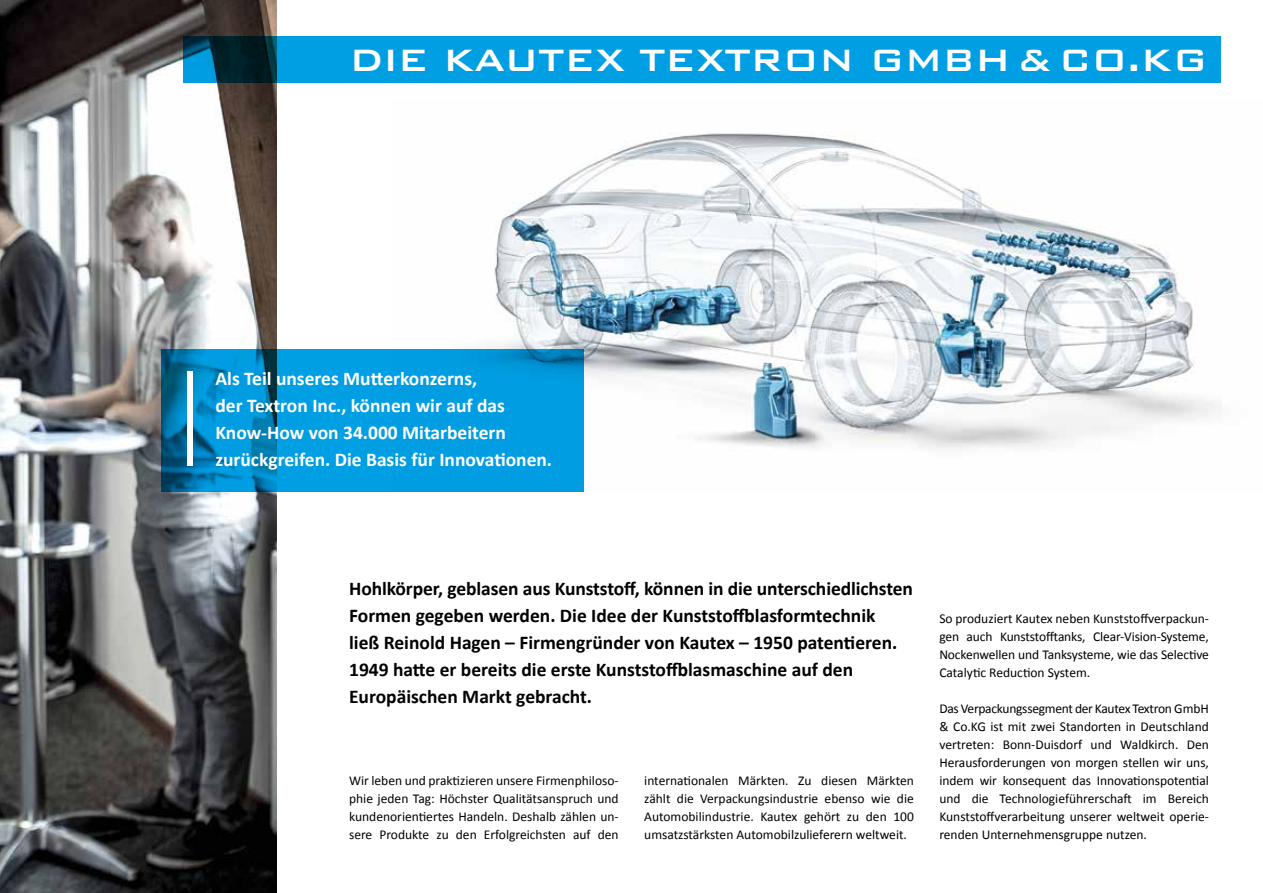
<style>
.page{position:relative;width:1263px;height:893px;background:#fff}
.page>*{position:absolute;margin:0;border:0;box-sizing:border-box;transform-origin:0 0}
.t1{font:500 41.25px "Bank Gothic BT";letter-spacing:-.01em;color:#fff}
.t2{font:700 19.5px/27px "Calibri";color:#000}
.t3{font:700 19.5px/27px "Calibri";color:#fff}
.t4{font:13.5px/18px "Calibri";color:#000;text-align:justify}
</style>
<div class="page">
<img style="left:392px;top:133px;width:830px;height:316px">
<img style="left:0;top:0;width:276px;height:893px">
<svg style="left:162px;top:350px;width:422px;height:142px;background:#0094d5"></svg>
<div style="left:187px;top:371px;width:6px;height:95px;background:#fff"></div>
<div style="left:184px;top:36px;width:1037px;height:47px;background:#009ee3"></div>
<h1 class="t1" style="left:349px;top:38px;width:860px">DIE KAUTEX TEXTRON GMBH &amp; CO.KG</h1>
<h2 class="t3" style="left:215px;top:365px;width:338px">Als Teil unseres Mutterkonzerns,<br>der Textron Inc., können wir auf das Know-How von 34.000 Mitarbeitern zurückgreifen. Die Basis für Innovationen.</h2>
<p class="t2" style="left:349px;top:575px;width:565px">Hohlkörper, geblasen aus Kunststoff, können in die unterschiedlichsten Formen gegeben werden. Die Idee der Kunststoffblasformtechnik<br>ließ Reinold Hagen – Firmengründer von Kautex – 1950 patentieren.<br>1949 hatte er bereits die erste Kunststoffblasmaschine auf den Europäischen Markt gebracht.</p>
<p class="t4" style="left:349px;top:772px;width:271px">Wir leben und praktizieren unsere Firmenphiloso&shy;phie jeden Tag: Höchster Qualitätsanspruch und kundenorientiertes Handeln. Deshalb zählen un&shy;sere Produkte zu den Erfolgreichsten auf den</p>
<p class="t4" style="left:644px;top:771px;width:271px">internationalen Märkten. Zu diesen Märkten zählt die Verpackungsindustrie ebenso wie die Automobilindustrie. Kautex gehört zu den 100 umsatzstärksten Automobilzulieferern weltweit.</p>
<p class="t4" style="left:939px;top:609px;width:271px">So produziert Kautex neben Kunststoffverpackun&shy;gen auch Kunststofftanks, Clear-Vision-Systeme, Nockenwellen und Tanksysteme, wie das Selective Catalytic Reduction System.</p>
<p class="t4" style="left:939px;top:699px;width:271px">Das Verpackungssegment der Kautex Textron GmbH &amp; Co.KG ist mit zwei Standorten in Deutschland vertreten: Bonn-Duisdorf und Waldkirch. Den Herausforderungen von morgen stellen wir uns, indem wir konsequent das Innovationspotential und die Technologieführerschaft im Bereich Kunststoffverarbeitung unserer weltweit operie&shy;renden Unternehmensgruppe nutzen.</p>
</div>
